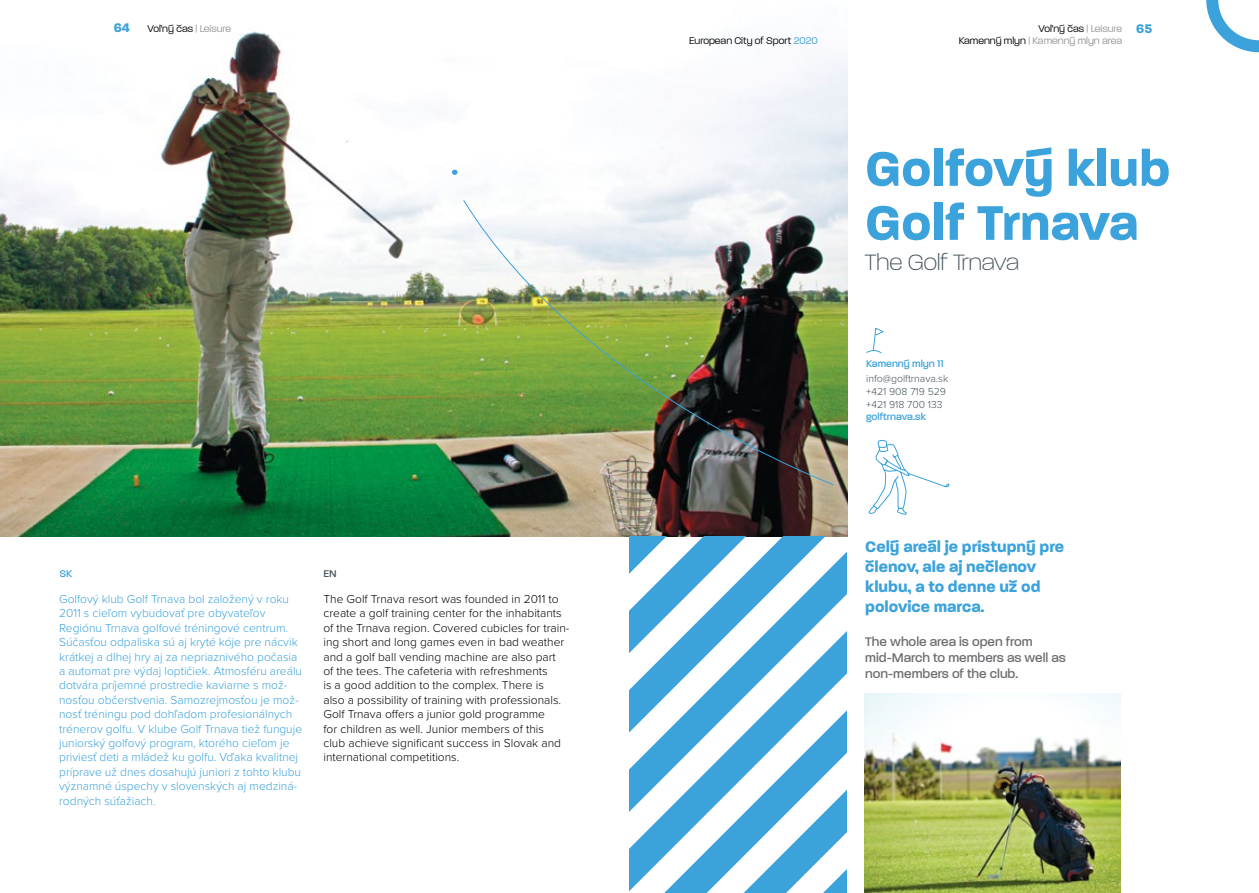
<style>
.page{position:relative;width:1259px;height:893px;background:#fff}
.page>*{position:absolute;margin:0;border:0;box-sizing:border-box;transform-origin:0 0}
.t1{font:700 52.5px/54px "Paralucent";color:#3ba2db}
.t2{font:200 24px "Paralucent";color:#43525a}
.t3{font:700 16.5px/19.8px "Paralucent";color:#3ba2db}
.t4{font:500 13.5px/16.2px "Paralucent";color:#6d6e71}
.t5{font:700 13.5px "Paralucent";color:#3ba2db}
.t6{font:300 12px/14.4px "Proxima Nova";color:#3ba2db}
.t7{font:300 12px/14.4px "Proxima Nova";color:#000}
.t8{font:300 10.5px/12.6px "Proxima Nova";color:#43525a}
.t9{font:300 10.5px/12.3px "Paralucent";color:#939598;text-align:right}
.t10{font:300 10.5px "Paralucent";color:#000}
.t11{font:500 10.5px "Paralucent";color:#3ba2db}
.t12{font:500 10.5px "Paralucent";color:#43525a}
.s1{color:#939598}
.s2{color:#000}
.s3{color:#3ba2db}
</style>
<div class="page">
<img style="left:0;top:31px;width:847px;height:506px">
<svg style="left:629px;top:537px;width:217px;height:356px"></svg>
<svg style="left:868px;top:439px;width:82px;height:76px"></svg>
<svg style="left:452px;top:170px;width:5px;height:5px"></svg>
<img style="left:865px;top:693px;width:255px;height:200px">
<img style="left:462px;top:199px;width:372px;height:286px">
<svg style="left:866px;top:327px;width:18px;height:27px"></svg>
<svg style="left:1206px;top:0;width:53px;height:52px"></svg>
<p class="t5" style="left:114px;top:20px;width:18px">64</p>
<p class="t10" style="left:147px;top:23px;width:85px">Voľný čas <span class="s1">| Leisure</span></p>
<p class="t9" style="left:958px;top:23px;width:165px"><span class="s2">Voľný čas</span> | Leisure<br><span class="s2">Kamenný mlyn</span> | Kamenný mlyn area</p>
<p class="t10" style="left:689px;top:35px;width:130px">European City of Sport <span class="s3">2020</span></p>
<p class="t5" style="left:1136px;top:21px;width:17px">65</p>
<h1 class="t1" style="left:865px;top:142px;width:307px">Golfový klub<br>Golf Trnava</h1>
<h2 class="t2" style="left:865px;top:248px;width:155px">The Golf Trnava</h2>
<p class="t11" style="left:60px;top:567px;width:14px">SK</p>
<p class="t12" style="left:323px;top:567px;width:15px">EN</p>
<p class="t6" style="left:59px;top:591px;width:244px">Golfový klub Golf Trnava bol založený v roku 2011 s cieľom vybudovať pre obyvateľov Regiónu Trnava golfové tréningové centrum.<br>Súčasťou odpaliska sú aj kryté kóje pre nácvik krátkej a dlhej hry aj za nepriaznivého počasia a automat pre výdaj loptičiek. Atmosféru areálu dotvára príjemné prostredie kaviarne s mož&shy;nosťou občerstvenia. Samozrejmosťou je mož&shy;nosť tréningu pod dohľadom profesionálnych trénerov golfu. V klube Golf Trnava tiež funguje juniorský golfový program, ktorého cieľom je priviesť deti a mládež ku golfu. Vďaka kvalitnej príprave už dnes dosahujú juniori z tohto klubu významné úspechy v slovenských aj medziná&shy;rodných súťažiach.</p>
<p class="t7" style="left:323px;top:591px;width:247px">The Golf Trnava resort was founded in 2011 to create a golf training center for the inhabitants of the Trnava region. Covered cubicles for train&shy;ing short and long games even in bad weather and a golf ball vending machine are also part<br>of the tees. The cafeteria with refreshments<br>is a good addition to the complex. There is<br>also a possibility of training with professionals.<br>Golf Trnava offers a junior gold programme<br>for children as well. Junior members of this<br>club achieve significant success in Slovak and international competitions.</p>
<p class="t11" style="left:866px;top:357px;width:79px">Kamenný mlyn 11</p>
<p class="t8" style="left:866px;top:372px;width:84px">info@golftrnava.sk +421 908 719 529 +421 918 700 133</p>
<p class="t11" style="left:866px;top:411px;width:61px">golftrnava.sk</p>
<h3 class="t3" style="left:865px;top:537px;width:200px">Celý areál je prístupný pre členov, ale aj nečlenov klubu, a to denne už od polovice marca.</h3>
<p class="t4" style="left:865px;top:633px;width:202px">The whole area is open from mid-March to members as well as non-members of the club.</p>
</div>
